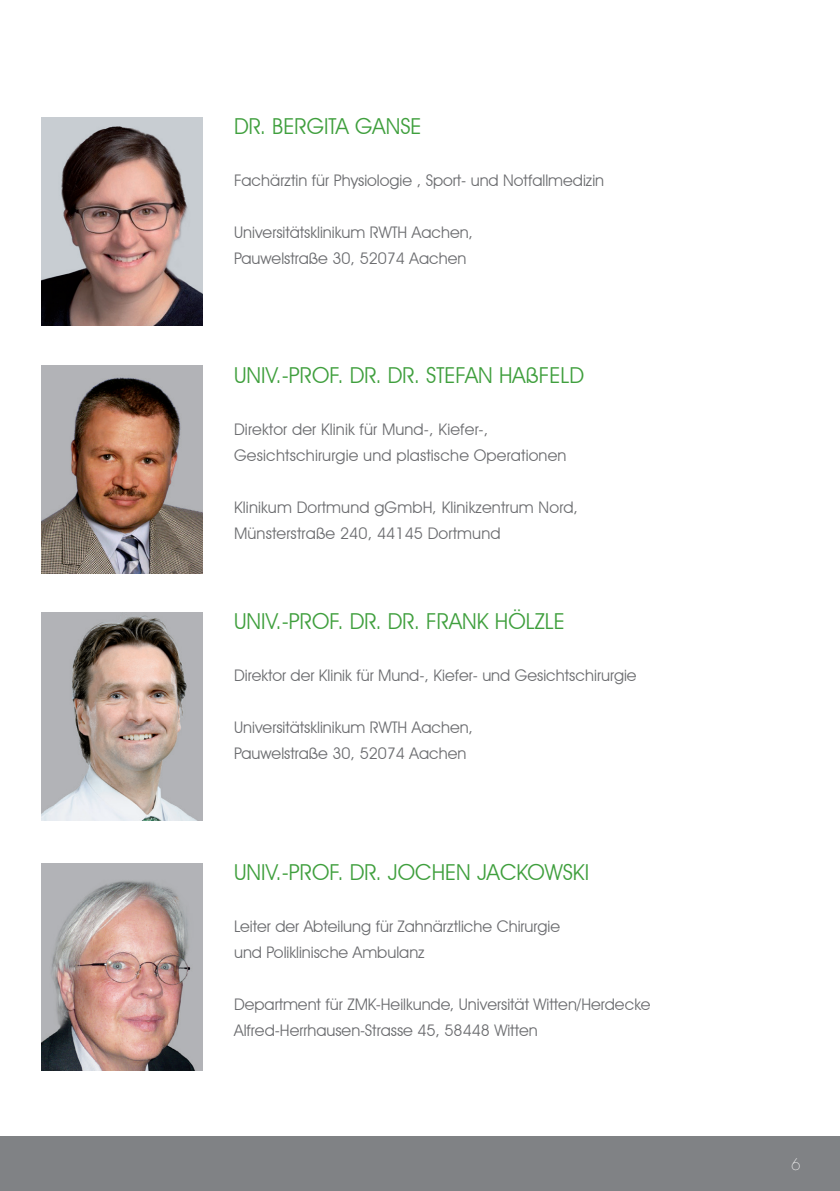
<style>
.page{position:relative;width:840px;height:1191px;background:#fff}
.page>*{position:absolute;margin:0;border:0;box-sizing:border-box;transform-origin:0 0}
.t1{font:22px "Avant Garde IT Cby BT";color:#3f9f3d}
.t2{font:16px/26px "Avant Garde IT Cby BT";color:#6c6d70}
.t3{font:200 16px "Avant Garde";color:#fff}
</style>
<div class="page">
<div style="left:0;top:1136px;width:839px;height:55px;background:#808285"></div>
<img style="left:41px;top:613px;width:162px;height:207px">
<img style="left:41px;top:366px;width:162px;height:207px">
<img style="left:41px;top:863px;width:162px;height:207px">
<img style="left:41px;top:118px;width:162px;height:207px">
<h1 class="t1" style="left:234px;top:113px;width:189px">DR. BERGITA GANSE</h1>
<p class="t2" style="left:234px;top:168px;width:371px">Fachärztin für Physiologie , Sport- und Notfallmedizin</p>
<p class="t2" style="left:234px;top:220px;width:240px">Universitätsklinikum RWTH Aachen,<br>Pauwelstraße 30, 52074 Aachen</p>
<h1 class="t1" style="left:234px;top:361px;width:351px">UNIV.-PROF. DR. DR. STEFAN HAßFELD</h1>
<p class="t2" style="left:234px;top:416px;width:334px">Direktor der Klinik für Mund-, Kiefer-,<br>Gesichtschirurgie und plastische Operationen</p>
<p class="t2" style="left:234px;top:494px;width:345px">Klinikum Dortmund gGmbH, Klinikzentrum Nord,<br>Münsterstraße 240, 44145 Dortmund</p>
<h1 class="t1" style="left:234px;top:608px;width:332px">UNIV.-PROF. DR. DR. FRANK HÖLZLE</h1>
<p class="t2" style="left:234px;top:662px;width:404px">Direktor der Klinik für Mund-, Kiefer- und Gesichtschirurgie</p>
<p class="t2" style="left:234px;top:714px;width:240px">Universitätsklinikum RWTH Aachen,<br>Pauwelstraße 30, 52074 Aachen</p>
<h1 class="t1" style="left:234px;top:858px;width:356px">UNIV.-PROF. DR. JOCHEN JACKOWSKI</h1>
<p class="t2" style="left:234px;top:913px;width:327px">Leiter der Abteilung für Zahnärztliche Chirurgie und Poliklinische Ambulanz</p>
<p class="t2" style="left:234px;top:991px;width:417px">Department für ZMK-Heilkunde, Universität Witten/Herdecke<br>Alfred-Herrhausen-Strasse 45, 58448 Witten</p>
<p class="t3" style="left:790px;top:1154px;width:10px">6</p>
</div>
